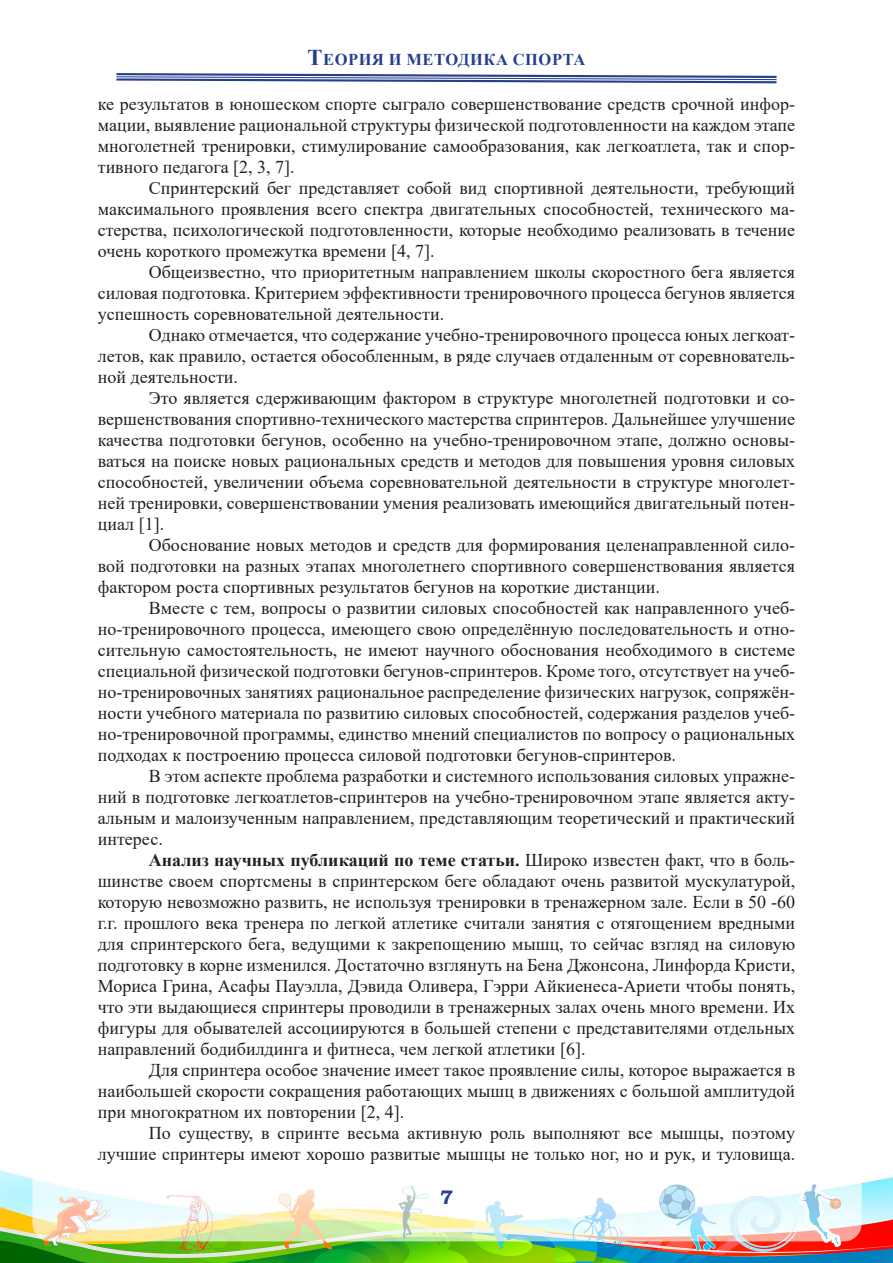
<style>
.page{position:relative;width:893px;height:1263px;background:#fff}
.page>*{position:absolute;margin:0;border:0;box-sizing:border-box;transform-origin:0 0}
.t1{font:700 19.5px "Bookman Old Style";color:#253f8e}
.t2{font:18px/21px "Times New Roman";color:#231f20;text-align:justify}
.t3{font:700 16.5px "Times New Roman";letter-spacing:.035em;color:#253f8e}
.s1{font-size:22.5px}
.s2{font-weight:700}
</style>
<div class="page">
<img style="left:0;top:1170px;width:893px;height:93px">
<svg style="left:116px;top:73px;width:661px;height:11px"></svg>
<p class="t3" style="left:308px;top:48px;width:279px"><span class="s1">Т</span>ЕОРИЯ И МЕТОДИКА СПОРТА</p>
<p class="t2" style="left:98px;top:93px;width:699px">ке результатов в юношеском спорте сыграло совершенствование средств срочной инфор&shy;мации, выявление рациональной структуры физической подготовленности на каждом этапе многолетней тренировки, стимулирование самообразования, как легкоатлета, так и спор&shy;тивного педагога [2, 3, 7].</p>
<p class="t2" style="left:98px;top:177px;width:699px;text-indent:51px">Спринтерский бег представляет собой вид спортивной деятельности, требующий максимального проявления всего спектра двигательных способностей, технического ма&shy;стерства, психологической подготовленности, которые необходимо реализовать в течение очень короткого промежутка времени [4, 7].</p>
<p class="t2" style="left:98px;top:261px;width:699px;text-indent:51px">Общеизвестно, что приоритетным направлением школы скоростного бега является силовая подготовка. Критерием эффективности тренировочного процесса бегунов является успешность соревновательной деятельности.</p>
<p class="t2" style="left:98px;top:324px;width:699px;text-indent:51px">Однако отмечается, что содержание учебно-тренировочного процесса юных легкоат&shy;летов, как правило, остается обособленным, в ряде случаев отдаленным от соревнователь&shy;ной деятельности.</p>
<p class="t2" style="left:98px;top:387px;width:699px;text-indent:51px">Это является сдерживающим фактором в структуре многолетней подготовки и со&shy;вершенствования спортивно-технического мастерства спринтеров. Дальнейшее улучшение качества подготовки бегунов, особенно на учебно-тренировочном этапе, должно основы&shy;ваться на поиске новых рациональных средств и методов для повышения уровня силовых способностей, увеличении объема соревновательной деятельности в структуре многолет&shy;ней тренировки, совершенствовании умения реализовать имеющийся двигательный потен&shy;циал [1].</p>
<p class="t2" style="left:98px;top:534px;width:699px;text-indent:51px">Обоснование новых методов и средств для формирования целенаправленной сило&shy;вой подготовки на разных этапах многолетнего спортивного совершенствования является фактором роста спортивных результатов бегунов на короткие дистанции.</p>
<p class="t2" style="left:98px;top:597px;width:699px;text-indent:51px">Вместе с тем, вопросы о развитии силовых способностей как направленного учеб&shy;но-тренировочного процесса, имеющего свою определённую последовательность и отно&shy;сительную самостоятельность, не имеют научного обоснования необходимого в системе специальной физической подготовки бегунов-спринтеров. Кроме того, отсутствует на учеб&shy;но-тренировочных занятиях рациональное распределение физических нагрузок, сопряжён&shy;ности учебного материала по развитию силовых способностей, содержания разделов учеб&shy;но-тренировочной программы, единство мнений специалистов по вопросу о рациональных подходах к построению процесса силовой подготовки бегунов-спринтеров.</p>
<p class="t2" style="left:98px;top:765px;width:699px;text-indent:51px">В этом аспекте проблема разработки и системного использования силовых упражне&shy;ний в подготовке легкоатлетов-спринтеров на учебно-тренировочном этапе является акту&shy;альным и малоизученным направлением, представляющим теоретический и практический интерес.</p>
<p class="t2" style="left:98px;top:849px;width:699px;text-indent:51px"><span class="s2">Анализ научных публикаций по теме статьи.</span> Широко известен факт, что в боль&shy;шинстве своем спортсмены в спринтерском беге обладают очень развитой мускулатурой, которую невозможно развить, не используя тренировки в тренажерном зале. Если в 50 -60 г.г. прошлого века тренера по легкой атлетике считали занятия с отягощением вредными для спринтерского бега, ведущими к закрепощению мышц, то сейчас взгляд на силовую подготовку в корне изменился. Достаточно взглянуть на Бена Джонсона, Линфорда Кристи, Мориса Грина, Асафы Пауэлла, Дэвида Оливера, Гэрри Айкиенеса-Ариети чтобы понять, что эти выдающиеся спринтеры проводили в тренажерных залах очень много времени. Их фигуры для обывателей ассоциируются в большей степени с представителями отдельных направлений бодибилдинга и фитнеса, чем легкой атлетики [6].</p>
<p class="t2" style="left:98px;top:1059px;width:699px;text-indent:51px">Для спринтера особое значение имеет такое проявление силы, которое выражается в наибольшей скорости сокращения работающих мышц в движениях с большой амплитудой при многократном их повторении [2, 4].</p>
<p class="t2" style="left:98px;top:1122px;width:699px;text-align:right">По существу, в спринте весьма активную роль выполняют все мышцы, поэтому лучшие спринтеры имеют хорошо развитые мышцы не только ног, но и рук, и туловища.</p>
<p class="t1" style="left:440px;top:1183px;width:14px">7</p>
</div>
